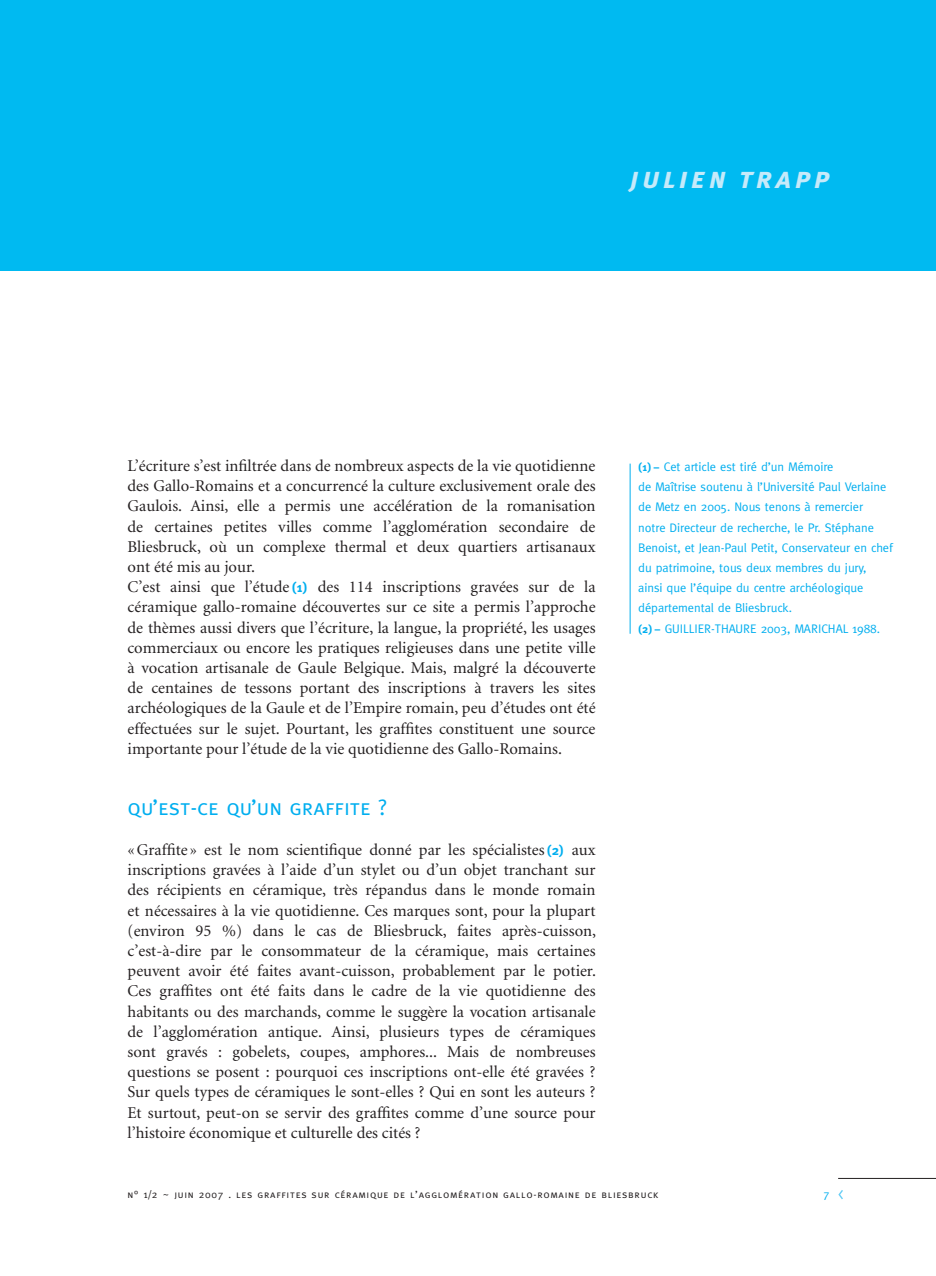
<style>
.page{position:relative;width:936px;height:1276px;background:#fff}
.page>*{position:absolute;margin:0;border:0;box-sizing:border-box;transform-origin:0 0}
._05_grande_signature{font:italic 30px "Meta Plus Bold Caps";letter-spacing:.1em;color:#c6eafa}
._01_titre_bleu{font:22.5px "Meta Caps";color:#00aeef}
._01_texte_base{font:16.5px/20.2px "Minion";color:#231f20;text-align:justify}
._02_footnotes{font:12.45px/20.2px "Meta";letter-spacing:-.005em;color:#00aeef}
.t1{font:11.25px "Meta";color:#00aeef}
._07_bas_de_page{font:10.5px "Meta Caps";letter-spacing:.07em;color:#231f20}
.s1{font-family:"Meta";font-weight:700;font-size:13.5px;color:#00aeef}
.s2{font-weight:700;font-size:11.25px}
.s3{font-family:"Meta"}
</style>
<div class="page">
<div style="left:0;top:0;width:935px;height:270px;background:#00baf1"></div>
<hr style="left:838px;top:1178px;width:97px;height:1px;background:#231f20">
<svg style="left:838px;top:1190px;width:5px;height:9px"></svg>
<hr style="left:629px;top:463px;width:1px;height:171px;background:#00aeef">
<p class="_05_grande_signature" style="left:629px;top:160px;width:201px">julien trapp</p>
<p class="_01_texte_base" style="left:128px;top:456px;width:469px">L’écriture s’est infiltrée dans de nombreux aspects de la vie quotidienne des Gallo-Romains et a concurrencé la culture exclusivement orale des Gaulois. Ainsi, elle a permis une accélération de la romanisation de certaines petites villes comme l’agglomération secondaire de Bliesbruck, où un complexe thermal et deux quartiers artisanaux ont été mis au jour.</p>
<p class="_01_texte_base" style="left:128px;top:577px;width:469px">C’est ainsi que l’étude <span class="s1">(1)</span> des 114 inscriptions gravées sur de la céramique gallo-romaine découvertes sur ce site a permis l’approche de thèmes aussi divers que l’écriture, la langue, la propriété, les usages commerciaux ou encore les pratiques religieuses dans une petite ville à vocation artisanale de Gaule Belgique. Mais, malgré la découverte de centaines de tessons portant des inscriptions à travers les sites archéologiques de la Gaule et de l’Empire romain, peu d’études ont été effectuées sur le sujet. Pourtant, les graffites constituent une source importante pour l’étude de la vie quotidienne des Gallo-Romains.</p>
<p class="_01_titre_bleu" style="left:128px;top:793px;width:260px">qu’est-ce qu’un graffite ?</p>
<p class="_01_texte_base" style="left:128px;top:840px;width:470px">«Graffite » est le nom scientifique donné par les spécialistes <span class="s1">(2)</span> aux inscriptions gravées à l’aide d’un stylet ou d’un objet tranchant sur des récipients en céramique, très répandus dans le monde romain et nécessaires à la vie quotidienne. Ces marques sont, pour la plupart (environ 95 %) dans le cas de Bliesbruck, faites après-cuisson, c’est-à-dire par le consommateur de la céramique, mais certaines peuvent avoir été faites avant-cuisson, probablement par le potier.<br>Ces graffites ont été faits dans le cadre de la vie quotidienne des habitants ou des marchands, comme le suggère la vocation artisanale de l’agglomération antique. Ainsi, plusieurs types de céramiques sont gravés : gobelets, coupes, amphores... Mais de nombreuses questions se posent : pourquoi ces inscriptions ont-elle été gravées ?<br>Sur quels types de céramiques le sont-elles ? Qui en sont les auteurs ?<br>Et surtout, peut-on se servir des graffites comme d’une source pour l’histoire économique et culturelle des cités ?</p>
<p class="_02_footnotes" style="left:638px;top:456px;width:256px"><span class="s2">(1) –</span> Cet article est tiré d’un Mémoire<br>de Maîtrise soutenu à l’Université Paul Verlaine de Metz en 2005. Nous tenons à remercier notre Directeur de recherche, le Pr. Stéphane Benoist, et Jean-Paul Petit, Conservateur en chef du patrimoine, tous deux membres du jury, ainsi que l’équipe du centre archéologique départemental de Bliesbruck.</p>
<p class="_02_footnotes" style="left:638px;top:618px;width:243px"><span class="s2">(2) –</span> GUILLIER-THAURE 2003, MARICHAL 1988.</p>
<p class="_07_bas_de_page" style="left:128px;top:1188px;width:532px">n° <span class="s3">1/2</span> ~ juin <span class="s3">2007</span> . les graffites sur céramique de l’agglomération gallo-romaine de bliesbruck</p>
<p class="t1" style="left:823px;top:1188px;width:8px">7</p>
</div>
